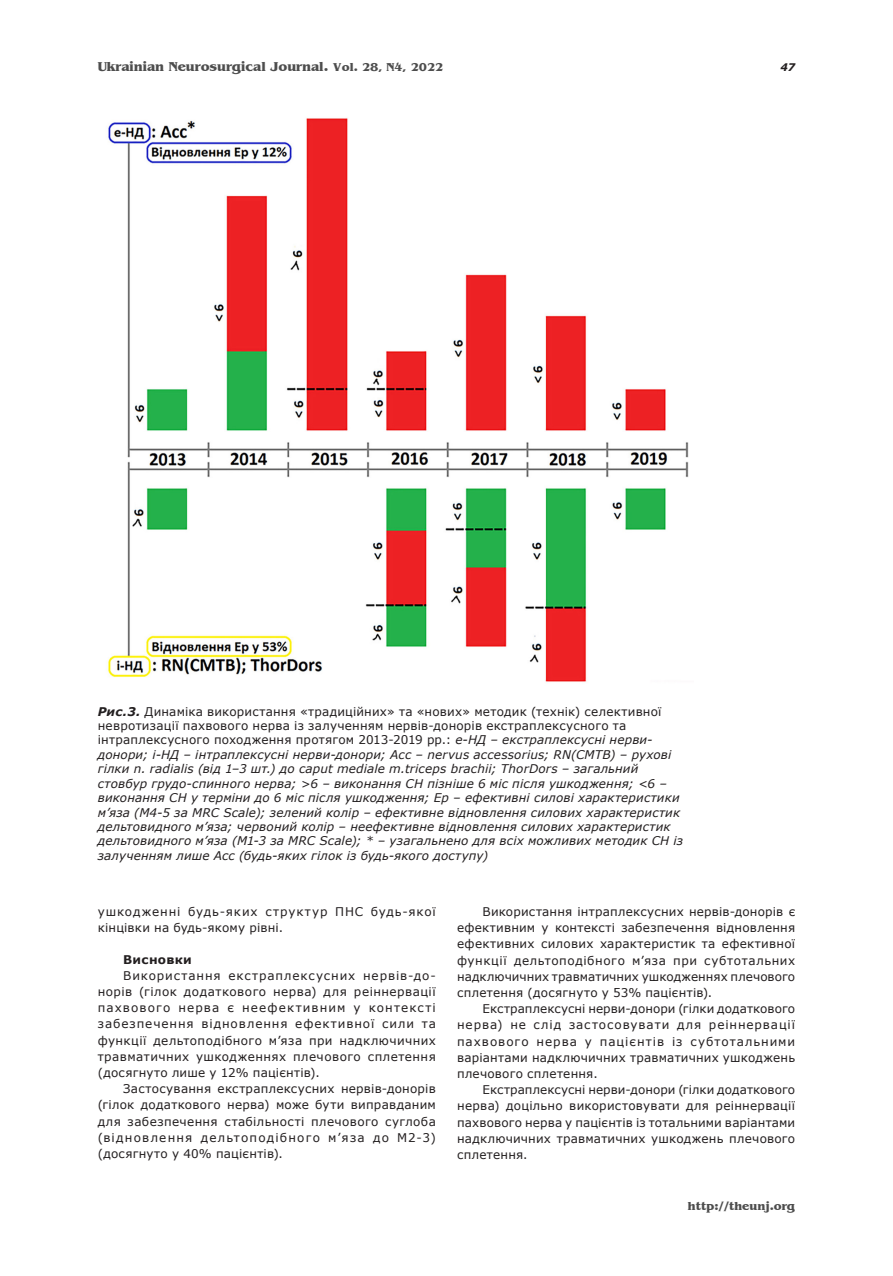
<style>
.page{position:relative;width:893px;height:1276px;background:#fff}
.page>*{position:absolute;margin:0;border:0;box-sizing:border-box;transform-origin:0 0}
.t1{font:700 13.5px "Benguiat";color:#4d4d4d}
._092_Body_ua{font:12px/16.2px "Verdana";letter-spacing:.025em;color:#231f20;text-align:justify}
._112_Ris_pidpys{font:italic 12px/14.4px "Verdana";letter-spacing:.01em;color:#231f20}
._092_Body_ua-2{font:12px/15.8px "Verdana";letter-spacing:.06em;color:#231f20}
.t2{font:700 12px "Benguiat";color:#4d4d4d}
._093_Body_pidzag_ua{font:700 12px "Verdana";letter-spacing:.02em;color:#231f20}
.t3{font:italic 700 10.5px "Verdana";color:#231f20}
.s1{font-size:12px}
.s2{font-weight:700}
.s3{font-style:normal}
</style>
<div class="page">
<img style="left:108px;top:118px;width:581px;height:564px">
<p class="t1" style="left:98px;top:59px;width:347px">Ukrainian Neurosurgical Journal. <span class="s1">Vol. 28, N4, 2022</span></p>
<p class="t3" style="left:780px;top:59px;width:16px">47</p>
<p class="_112_Ris_pidpys" style="left:98px;top:704px;width:587px"><span class="s2">Рис.3.</span> <span class="s3">Динаміка використання «традиційних» та «нових» методик (технік) селективної невротизації пахвового нерва із залученням нервів-донорів екстраплексусного та інтраплексусного походження протягом 2013-2019 рр.:</span> е-НД – екстраплексусні нерви&shy;донори; і-НД – інтраплексусні нерви-донори; Acc – nervus accessorius; RN(CMTB) – рухові гілки n. radialis (від 1‒3 шт.) до caput mediale m.triceps brachii; ThorDors – загальний стовбур грудо-спинного нерва; &gt;6 – виконання СН пізніше 6 міс після ушкодження; &lt;6 – виконання СН у терміни до 6 міс після ушкодження; Ер – ефективні силові характеристики м’яза (М4-5 за MRC Scale); зелений колір – ефективне відновлення силових характеристик дельтовидного м’яза; червоний колір – неефективне відновлення силових характеристик дельтовидного м’яза (М1-3 за MRC Scale); * – узагальнено для всіх можливих методик СН із залученням лише Асс (будь-яких гілок із будь-якого доступу)</p>
<p class="_092_Body_ua-2" style="left:98px;top:903px;width:340px">ушкодженні будь-яких структур ПНС будь-якої кінцівки на будь-якому рівні.</p>
<p class="_093_Body_pidzag_ua" style="left:123px;top:950px;width:70px">Висновки</p>
<p class="_092_Body_ua" style="left:98px;top:967px;width:340px;text-indent:26px">Використання екстраплексусних нервів-до&shy;норів (гілок додаткового нерва) для реіннервації пахвового нерва є неефективним у контексті забезпечення відновлення ефективної сили та функції дельтоподібного м’яза при надключичних травматичних ушкодженнях плечового сплетення (досягнуто лише у 12% пацієнтів).</p>
<p class="_092_Body_ua" style="left:98px;top:1080px;width:340px;text-indent:26px">Застосування екстраплексусних нервів-донорів (гілок додаткового нерва) може бути виправданим для забезпечення стабільності плечового суглоба (відновлення дельтоподібного м’яза до М2-3) (досягнуто у 40% пацієнтів).</p>
<p class="_092_Body_ua" style="left:457px;top:903px;width:340px;text-indent:26px">Використання інтраплексусних нервів-донорів є ефективним у контексті забезпечення відновлення ефективних силових характеристик та ефективної функції дельтоподібного м’яза при субтотальних надключичних травматичних ушкодженнях плечового сплетення (досягнуто у 53% пацієнтів).</p>
<p class="_092_Body_ua" style="left:457px;top:1000px;width:340px;text-indent:26px">Екстраплексусні нерви-донори (гілки додаткового нерва) не слід застосовувати для реіннервації пахвового нерва у пацієнтів із субтотальними варіантами надключичних травматичних ушкоджень плечового сплетення.</p>
<p class="_092_Body_ua" style="left:457px;top:1081px;width:340px;text-indent:26px">Екстраплексусні нерви-донори (гілки додаткового нерва) доцільно використовувати для реіннервації пахвового нерва у пацієнтів із тотальними варіантами надключичних травматичних ушкоджень плечового сплетення.</p>
<p class="t2" style="left:688px;top:1199px;width:109px">http://theunj.org</p>
</div>
